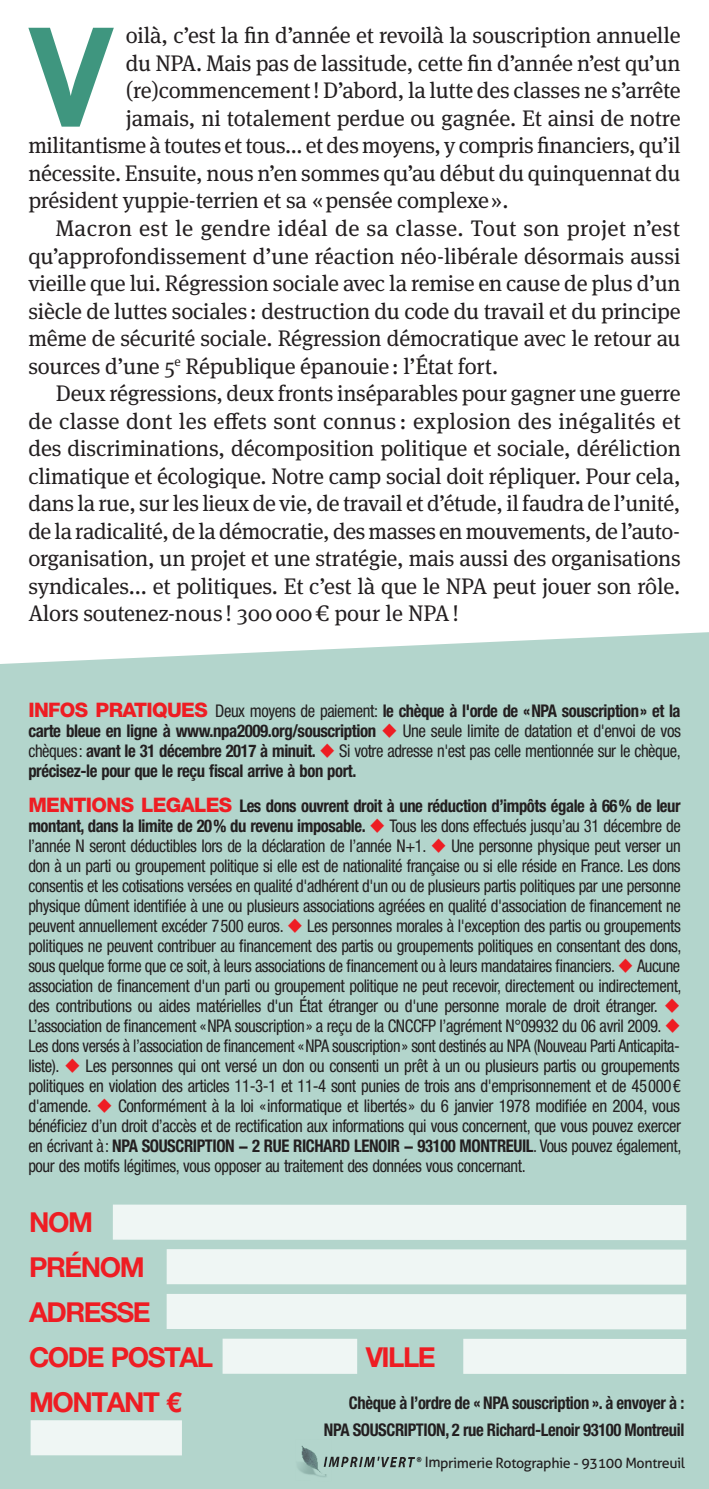
<style>
.page{position:relative;width:709px;height:1489px;background:#fff}
.page>*{position:absolute;margin:0;border:0;box-sizing:border-box;transform-origin:0 0}
.t1{font:700 141.25px "Meta Pro";color:#3f967f}
.t2{font:700 27.5px/45px "Helvetica Neue LT Pro";letter-spacing:-.055em;color:#ee1d23}
.t3{font:22.5px "Meta Serif Pro";letter-spacing:-.01em;color:#231f20}
.t4{font:22.5px "Meta Serif Pro";letter-spacing:.01em;color:#231f20}
.t5{font:22.5px "Meta Serif Pro";letter-spacing:.015em;color:#231f20}
.t6{font:condensed 17.5px/20px "Helvetica Neue LT Pro";letter-spacing:-.025em;color:#231f20;text-align:justify;scale:.95 1}
.t7{font:700 condensed 17.5px/20px "Helvetica Neue LT Pro";letter-spacing:-.025em;color:#231f20;text-align:right;scale:.95 1}
.t8{font:14.25px "Aller";letter-spacing:-.03em;color:#231f20}
.s1{font-weight:800;font-stretch:normal;font-size:20px;color:#ee1d23}
.s2{font-weight:400}
.s3{color:#ee1d23}
.s4{font-weight:700}
</style>
<div class="page">
<div style="left:0;top:632px;width:709px;height:856px;background:#b3d5cc"></div>
<div style="left:113px;top:1204px;width:573px;height:35px;background:#eff6f4"></div>
<div style="left:167px;top:1248px;width:519px;height:36px;background:#eff6f4"></div>
<div style="left:167px;top:1293px;width:519px;height:36px;background:#eff6f4"></div>
<div style="left:463px;top:1338px;width:223px;height:35px;background:#eff6f4"></div>
<div style="left:222px;top:1338px;width:135px;height:35px;background:#eff6f4"></div>
<div style="left:31px;top:1419px;width:151px;height:36px;background:#eff6f4"></div>
<img style="left:296px;top:1438px;width:35px;height:42px">
<svg style="left:324px;top:1456px;width:97px;height:10px"></svg>
<h1 class="t1" style="left:30px;top:-13px;width:83px">V</h1>
<p class="t3" style="left:126px;top:19px;width:556px">oilà, c’est la fin d’année et revoilà la souscription annuelle</p>
<p class="t3" style="left:126px;top:47px;width:556px">du NPA. Mais pas de lassitude, cette fin d’année n’est qu’un</p>
<p class="t3" style="left:126px;top:74px;width:556px">(re)commencement! D’abord, la lutte des classes ne s’arrête</p>
<p class="t3" style="left:126px;top:102px;width:556px">jamais, ni totalement perdue ou gagnée. Et ainsi de notre</p>
<p class="t3" style="left:28px;top:129px;width:653px">militantisme à toutes et tous... et des moyens, y compris financiers, qu’il</p>
<p class="t3" style="left:28px;top:157px;width:654px">nécessite. Ensuite, nous n’en sommes qu’au début du quinquennat du</p>
<p class="t3" style="left:28px;top:184px;width:481px">président yuppie-terrien et sa «pensée complexe».</p>
<p class="t5" style="left:56px;top:212px;width:626px">Macron est le gendre idéal de sa classe. Tout son projet n’est</p>
<p class="t3" style="left:28px;top:239px;width:653px">qu’approfondissement d’une réaction néo-libérale désormais aussi</p>
<p class="t3" style="left:28px;top:267px;width:654px">vieille que lui. Régression sociale avec la remise en cause de plus d’un</p>
<p class="t3" style="left:28px;top:294px;width:653px">siècle de luttes sociales: destruction du code du travail et du principe</p>
<p class="t3" style="left:28px;top:322px;width:654px">même de sécurité sociale. Régression démocratique avec le retour au</p>
<p class="t3" style="left:28px;top:349px;width:471px">sources d’une 5<sup>e</sup> République épanouie: l’État fort.</p>
<p class="t3" style="left:56px;top:377px;width:626px">Deux régressions, deux fronts inséparables pour gagner une guerre</p>
<p class="t4" style="left:28px;top:404px;width:654px">de classe dont les effets sont connus : explosion des inégalités et</p>
<p class="t3" style="left:28px;top:432px;width:654px">des discriminations, décomposition politique et sociale, déréliction</p>
<p class="t3" style="left:28px;top:459px;width:654px">climatique et écologique. Notre camp social doit répliquer. Pour cela,</p>
<p class="t3" style="left:28px;top:487px;width:653px">dans la rue, sur les lieux de vie, de travail et d’étude, il faudra de l’unité,</p>
<p class="t3" style="left:28px;top:514px;width:653px">de la radicalité, de la démocratie, des masses en mouvements, de l’auto-</p>
<p class="t3" style="left:28px;top:542px;width:654px">organisation, un projet et une stratégie, mais aussi des organisations</p>
<p class="t3" style="left:28px;top:569px;width:653px">syndicales... et politiques. Et c’est là que le NPA peut jouer son rôle.</p>
<p class="t3" style="left:28px;top:597px;width:432px">Alors soutenez-nous ! 300000€ pour le NPA!</p>
<p class="t7" style="left:28px;top:700px;width:688px;text-align:justify"><span class="s1">INFOS PRATIQUES</span> <span class="s2">Deux moyens de paiement:</span> le chèque à l'orde de «NPA souscription» et la carte bleue en ligne à www.npa2009.org/souscription <span class="s3">◆</span> <span class="s2">Une seule limite de datation et d'envoi de vos chèques:</span> avant le 31 décembre 2017 à minuit. <span class="s3">◆</span> <span class="s2">Si votre adresse n'est pas celle mentionnée sur le chèque, </span>précisez-le pour que le reçu fiscal arrive à bon port.</p>
<p class="t6" style="left:28px;top:795px;width:689px"><span class="s1">MENTIONS LEGALES</span> <span class="s4">Les dons ouvrent droit à une réduction d’impôts égale à 66% de leur montant, dans la limite de 20% du revenu imposable.</span> <span class="s3">◆</span> Tous les dons effectués jusqu’au 31 décembre de l’année N seront déductibles lors de la déclaration de l’année N+1. <span class="s3">◆</span> Une personne physique peut verser un don à un parti ou groupement politique si elle est de nationalité française ou si elle réside en France. Les dons consentis et les cotisations versées en qualité d'adhérent d'un ou de plusieurs partis politiques par une personne physique dûment identifiée à une ou plusieurs associations agréées en qualité d'association de financement ne peuvent annuellement excéder 7500 euros. <span class="s3">◆</span> Les personnes morales à l'exception des partis ou groupements politiques ne peuvent contribuer au financement des partis ou groupements politiques en consentant des dons, sous quelque forme que ce soit, à leurs associations de financement ou à leurs mandataires financiers. <span class="s3">◆</span> Aucune association de financement d'un parti ou groupement politique ne peut recevoir, directement ou indirectement, des contributions ou aides matérielles d'un État étranger ou d'une personne morale de droit étranger. <span class="s3">◆ </span>L’association de financement «NPA souscription» a reçu de la CNCCFP l’agrément N°09932 du 06 avril 2009. <span class="s3">◆ </span>Les dons versés à l’association de financement «NPA souscription» sont destinés au NPA (Nouveau Parti Anticapita&shy;liste). <span class="s3">◆</span> Les personnes qui ont versé un don ou consenti un prêt à un ou plusieurs partis ou groupements politiques en violation des articles 11-3-1 et 11-4 sont punies de trois ans d'emprisonnement et de 45000€ d'amende. <span class="s3">◆</span> Conformément à la loi «informatique et libertés» du 6 janvier 1978 modifiée en 2004, vous bénéficiez d’un droit d’accès et de rectification aux informations qui vous concernent, que vous pouvez exercer en écrivant à: <span class="s4">NPA SOUSCRIPTION − 2 RUE RICHARD LENOIR − 93100 MONTREUIL</span>. Vous pouvez également, pour des motifs légitimes, vous opposer au traitement des données vous concernant.</p>
<h2 class="t2" style="left:29px;top:1198px;width:186px">NOM<br>PRÉNOM<br>ADRESSE<br>CODE POSTAL</h2>
<h2 class="t2" style="left:366px;top:1334px;width:72px">VILLE</h2>
<h2 class="t2" style="left:29px;top:1378px;width:154px">MONTANT €</h2>
<p class="t7" style="left:324px;top:1388px;width:381px;line-height:27.5px">Chèque à l’ordre de « NPA souscription ». à envoyer à :<br>NPA SOUSCRIPTION, 2 rue Richard-Lenoir 93100 Montreuil</p>
<p class="t8" style="left:425px;top:1453px;width:262px">Imprimerie Rotographie - 93100 Montreuil</p>
</div>
